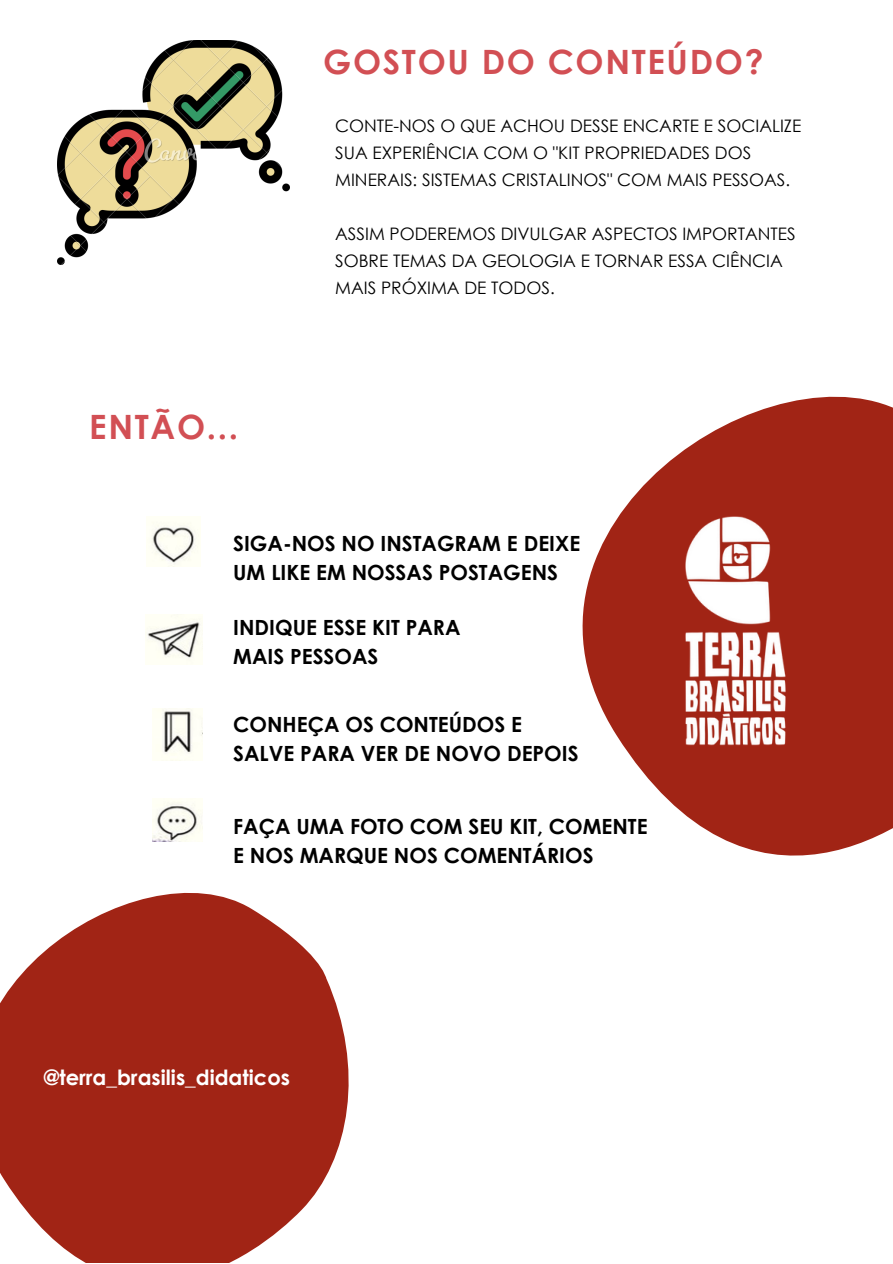
<style>
.page{position:relative;width:893px;height:1264px;background:#fff}
.page>*{position:absolute;margin:0;border:0;box-sizing:border-box;transform-origin:0 0}
.t1{font:700 33.45px "Century Gothic";letter-spacing:.05em;color:#d24f54}
.t2{font:700 21px "Century Gothic";color:#fff}
.t3{font:700 20.85px/29.2px "Century Gothic";color:#000}
.t4{font:17.25px/27px "Century Gothic";color:#000}
</style>
<div class="page">
<img style="left:58px;top:41px;width:231px;height:223px">
<svg style="left:582px;top:396px;width:310px;height:460px;fill:#a12415"></svg>
<img style="left:147px;top:521px;width:54px;height:45px">
<svg style="left:0;top:841px;width:349px;height:421px;fill:#a12415"></svg>
<img style="left:145px;top:615px;width:57px;height:49px">
<img style="left:153px;top:708px;width:49px;height:52px">
<img style="left:152px;top:798px;width:51px;height:43px">
<img style="left:683px;top:510px;width:104px;height:241px">
<h1 class="t1" style="left:323px;top:40px;width:441px">GOSTOU DO CONTEÚDO?</h1>
<p class="t4" style="left:335px;top:111px;width:468px">CONTE-NOS O QUE ACHOU DESSE ENCARTE E SOCIALIZE<br>SUA EXPERIÊNCIA COM O "KIT PROPRIEDADES DOS<br>MINERAIS: SISTEMAS CRISTALINOS" COM MAIS PESSOAS.</p>
<h1 class="t1" style="left:89px;top:405px;width:150px">ENTÃO...</h1>
<p class="t4" style="left:335px;top:219px;width:462px">ASSIM PODEREMOS DIVULGAR ASPECTOS IMPORTANTES<br>SOBRE TEMAS DA GEOLOGIA E TORNAR ESSA CIÊNCIA<br>MAIS PRÓXIMA DE TODOS.</p>
<p class="t3" style="left:233px;top:528px;width:348px">SIGA-NOS NO INSTAGRAM E DEIXE<br>UM LIKE EM NOSSAS POSTAGENS</p>
<p class="t3" style="left:233px;top:612px;width:229px">INDIQUE ESSE KIT PARA<br>MAIS PESSOAS</p>
<p class="t3" style="left:233px;top:709px;width:347px">CONHEÇA OS CONTEÚDOS E<br>SALVE PARA VER DE NOVO DEPOIS</p>
<p class="t3" style="left:233px;top:811px;width:416px">FAÇA UMA FOTO COM SEU KIT, COMENTE<br>E NOS MARQUE NOS COMENTÁRIOS</p>
<p class="t2" style="left:44px;top:1063px;width:248px">@terra_brasilis_didaticos</p>
</div>
